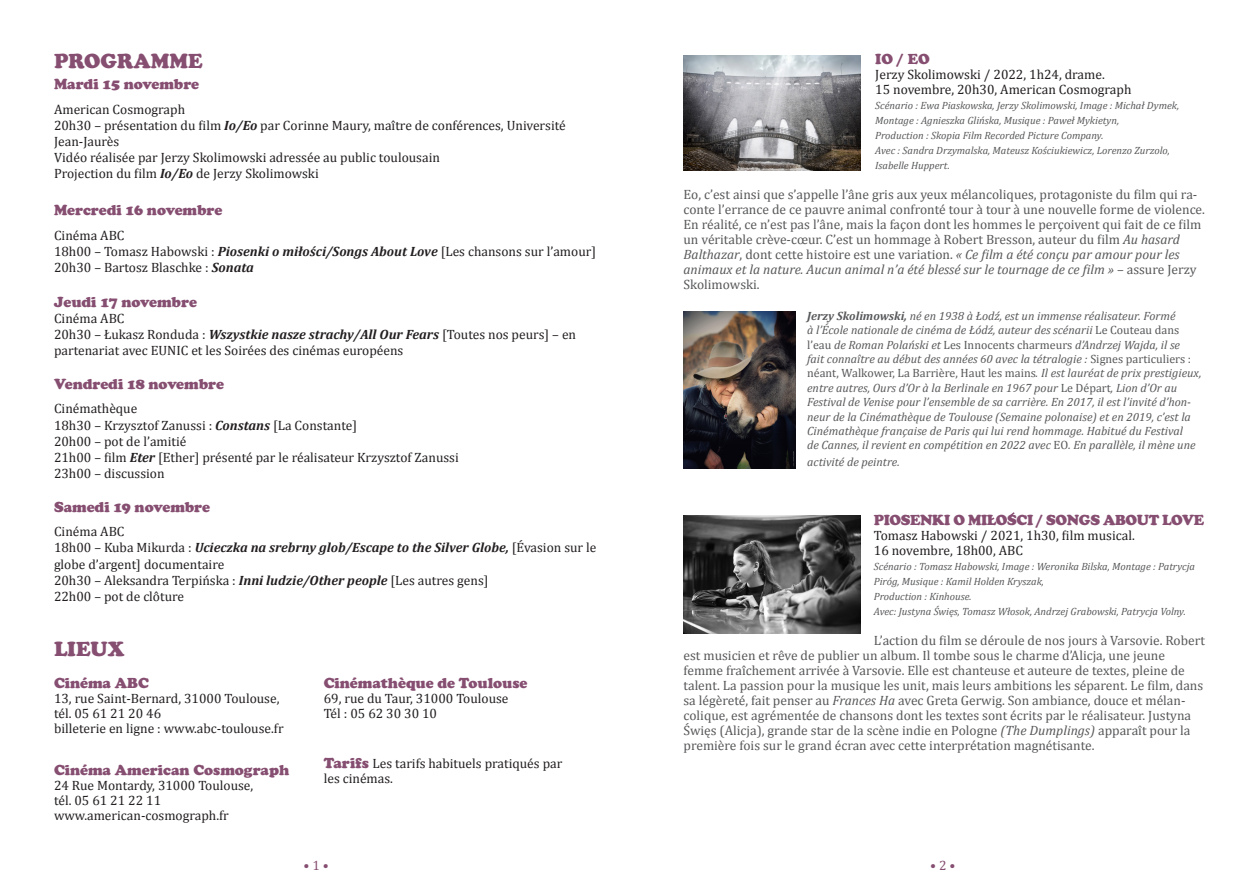
<style>
.page{position:relative;width:1259px;height:893px;background:#fff}
.page>*{position:absolute;margin:0;border:0;box-sizing:border-box;transform-origin:0 0}
.t1{font:900 21px "Cooper";color:#864e71}
.t2{font:900 15px "Cooper";color:#864e71}
.t3{font:900 15px "Cooper";letter-spacing:-.025em;color:#864e71}
.t4{font:13.5px/16.2px "Cambria";color:#231f20}
.t5{font:13.5px/15px "Cambria";color:#57585a}
.t6{font:13.5px "Cambria";color:#864e71}
.t7{font:italic 12px/14.4px "Cambria";color:#57585a}
.t8{font:italic 10.5px/15px "Cambria";color:#57585a}
.s1{font-weight:700;font-style:italic}
.s2{font-family:"Cooper";font-weight:900;font-size:15px;color:#864e71}
.s3{font-style:italic}
.s4{font-weight:700}
.s5{font-style:normal}
</style>
<div class="page">
<img style="left:683px;top:55px;width:177px;height:115px">
<img style="left:683px;top:515px;width:177px;height:118px">
<img style="left:683px;top:311px;width:113px;height:157px">
<svg style="left:989px;top:517px;width:6px;height:5px"></svg>
<svg style="left:1009px;top:512px;width:6px;height:5px"></svg>
<p class="t1" style="left:54px;top:49px;width:150px">PROGRAMME</p>
<p class="t2" style="left:54px;top:75px;width:147px">Mardi 15 novembre</p>
<p class="t4" style="left:54px;top:101px;width:133px">American Cosmograph</p>
<p class="t4" style="left:54px;top:117px;width:513px">20h30 – présentation du film <span class="s1">Io/Eo</span> par Corinne Maury, maître de conférences, Université<br>Jean-Jaurès</p>
<p class="t4" style="left:54px;top:149px;width:387px">Vidéo réalisée par Jerzy Skolimowski adressée au public toulousain</p>
<p class="t4" style="left:54px;top:166px;width:266px">Projection du film <span class="s1">Io/Eo</span> de Jerzy Skolimowski</p>
<p class="t2" style="left:54px;top:201px;width:170px">Mercredi 16 novembre</p>
<p class="t4" style="left:54px;top:227px;width:72px">Cinéma ABC</p>
<p class="t4" style="left:54px;top:243px;width:543px">18h00 – Tomasz Habowski : <span class="s1">Piosenki o miłości/Songs About Love</span> [Les chansons sur l’amour]</p>
<p class="t4" style="left:54px;top:260px;width:201px">20h30 – Bartosz Blaschke : <span class="s1">Sonata</span></p>
<p class="t2" style="left:54px;top:293px;width:144px">Jeudi 17 novembre</p>
<p class="t4" style="left:54px;top:310px;width:72px">Cinéma ABC</p>
<p class="t4" style="left:54px;top:326px;width:523px">20h30 – Łukasz Ronduda : <span class="s1">Wszystkie nasze strachy/All Our Fears</span> [Toutes nos peurs] – en partenariat avec EUNIC et les Soirées des cinémas européens</p>
<p class="t2" style="left:54px;top:375px;width:171px">Vendredi 18 novembre</p>
<p class="t4" style="left:54px;top:401px;width:85px">Cinémathèque</p>
<p class="t4" style="left:54px;top:417px;width:305px">18h30 – Krzysztof Zanussi : <span class="s1">Constans</span> [La Constante]</p>
<p class="t4" style="left:54px;top:433px;width:134px">20h00 – pot de l’amitié</p>
<p class="t4" style="left:54px;top:449px;width:406px">21h00 – film <span class="s1">Eter</span> [Ether] présenté par le réalisateur Krzysztof Zanussi</p>
<p class="t4" style="left:54px;top:465px;width:112px">23h00 – discussion</p>
<p class="t2" style="left:54px;top:498px;width:158px">Samedi 19 novembre</p>
<p class="t4" style="left:54px;top:523px;width:72px">Cinéma ABC</p>
<p class="t4" style="left:54px;top:540px;width:544px">18h00 – Kuba Mikurda : <span class="s1">Ucieczka na srebrny glob/Escape to the Silver Globe,</span> [Évasion sur le globe d’argent] documentaire</p>
<p class="t4" style="left:54px;top:572px;width:436px">20h30 – Aleksandra Terpińska : <span class="s1">Inni ludzie/Other people</span> [Les autres gens]</p>
<p class="t4" style="left:54px;top:588px;width:132px">22h00 – pot de clôture</p>
<p class="t1" style="left:54px;top:637px;width:72px">LIEUX</p>
<p class="t2" style="left:54px;top:675px;width:96px">Cinéma ABC</p>
<p class="t4" style="left:54px;top:691px;width:227px">13, rue Saint-Bernard, 31000 Toulouse,</p>
<p class="t4" style="left:54px;top:706px;width:109px">tél. 05 61 21 20 46</p>
<p class="t4" style="left:54px;top:721px;width:231px">billeterie en ligne : www.abc-toulouse.fr</p>
<p class="t2" style="left:54px;top:762px;width:237px">Cinéma American Cosmograph</p>
<p class="t4" style="left:54px;top:778px;width:201px;line-height:15px">24 Rue Montardy, 31000 Toulouse, tél. 05 61 21 22 11</p>
<p class="t4" style="left:54px;top:808px;width:176px">www.american-cosmograph.fr</p>
<p class="t2" style="left:324px;top:674px;width:205px">Cinémathèque de Toulouse</p>
<p class="t4" style="left:324px;top:691px;width:186px;line-height:15px">69, rue du Taur, 31000 Toulouse<br>Tél : 05 62 30 30 10</p>
<p class="t4" style="left:324px;top:756px;width:240px;line-height:15px"><span class="s2">Tarifs</span> Les tarifs habituels pratiqués par les cinémas.</p>
<p class="t2" style="left:875px;top:50px;width:56px">IO / EO</p>
<p class="t4" style="left:875px;top:66px;width:231px">Jerzy Skolimowski / 2022, 1h24, drame.</p>
<p class="t4" style="left:875px;top:81px;width:258px">15 novembre, 20h30, American Cosmograph</p>
<p class="t8" style="left:875px;top:98px;width:305px">Scénario : Ewa Piaskowska, Jerzy Skolimowski, Image : Michał Dymek,<br>Montage : Agnieszka Glińska, Musique : Paweł Mykietyn,<br>Production : Skopia Film Recorded Picture Company.</p>
<p class="t8" style="left:875px;top:143px;width:296px">Avec : Sandra Drzymalska, Mateusz Kościukiewicz, Lorenzo Zurzolo,<br>Isabelle Huppert.</p>
<p class="t5" style="left:683px;top:187px;width:523px">Eo, c’est ainsi que s’appelle l’âne gris aux yeux mélancoliques, protagoniste du film qui ra&shy;conte l’errance de ce pauvre animal confronté tour à tour à une nouvelle forme de violence.<br>En réalité, ce n’est pas l’âne, mais la façon dont les hommes le perçoivent qui fait de ce film un véritable crève-cœur. C’est un hommage à Robert Bresson, auteur du film <span class="s3">Au hasard Balthazar</span>, dont cette histoire est une variation. <span class="s3">« Ce film a été conçu par amour pour les animaux et la nature. Aucun animal n’a été blessé sur le tournage de ce film »</span> – assure Jerzy Skolimowski.</p>
<p class="t7" style="left:807px;top:308px;width:396px"><span class="s4">Jerzy Skolimowski,</span> né en 1938 à Łodź, est un immense réalisateur. Formé<br>à l’École nationale de cinéma de Łódź, auteur des scénarii <span class="s5">Le Couteau dans l’eau</span> de Roman Polański et <span class="s5">Les Innocents charmeurs</span> d’Andrzej Wajda, il se<br>fait connaître au début des années 60 avec la tétralogie : <span class="s5">Signes particuliers : néant, Walkower, La Barrière, Haut les mains</span>. Il est lauréat de prix prestigieux, entre autres, Ours d’Or à la Berlinale en 1967 pour <span class="s5">Le Départ</span>, Lion d’Or au Festival de Venise pour l’ensemble de sa carrière. En 2017, il est l’invité d’hon&shy;neur de la Cinémathèque de Toulouse (Semaine polonaise) et en 2019, c’est la Cinémathèque française de Paris qui lui rend hommage. Habitué du Festival<br>de Cannes, il revient en compétition en 2022 avec <span class="s5">EO</span>. En parallèle, il mène une</p>
<p class="t7" style="left:807px;top:454px;width:94px">activité de peintre.</p>
<p class="t3" style="left:874px;top:511px;width:332px">PIOSENKI O MILOSCI / SONGS ABOUT LOVE</p>
<p class="t4" style="left:874px;top:527px;width:262px">Tomasz Habowski / 2021, 1h30, film musical.</p>
<p class="t4" style="left:874px;top:542px;width:151px">16 novembre, 18h00, ABC</p>
<p class="t8" style="left:874px;top:558px;width:323px">Scénario : Tomasz Habowski, Image : Weronika Bilska, Montage : Patrycja<br>Piróg, Musique : Kamil Holden Kryszak,<br>Production : Kinhouse.</p>
<p class="t8" style="left:874px;top:603px;width:313px">Avec: Justyna Święs, Tomasz Włosok, Andrzej Grabowski, Patrycja Volny.</p>
<p class="t5" style="left:683px;top:633px;width:523px;text-indent:190px">L’action du film se déroule de nos jours à Varsovie. Robert est musicien et rêve de publier un album. Il tombe sous le charme d’Alicja, une jeune femme fraîchement arrivée à Varsovie. Elle est chanteuse et auteure de textes, pleine de talent. La passion pour la musique les unit, mais leurs ambitions les séparent. Le film, dans sa légèreté, fait penser au <span class="s3">Frances Ha</span> avec Greta Gerwig. Son ambiance, douce et mélan&shy;colique, est agrémentée de chansons dont les textes sont écrits par le réalisateur. Justyna Święs (Alicja), grande star de la scène indie en Pologne <span class="s3">(The Dumplings)</span> apparaît pour la première fois sur le grand écran avec cette interprétation magnétisante.</p>
<p class="t6" style="left:303px;top:858px;width:27px">• 1 •</p>
<p class="t6" style="left:930px;top:858px;width:27px">• 2 •</p>
</div>
